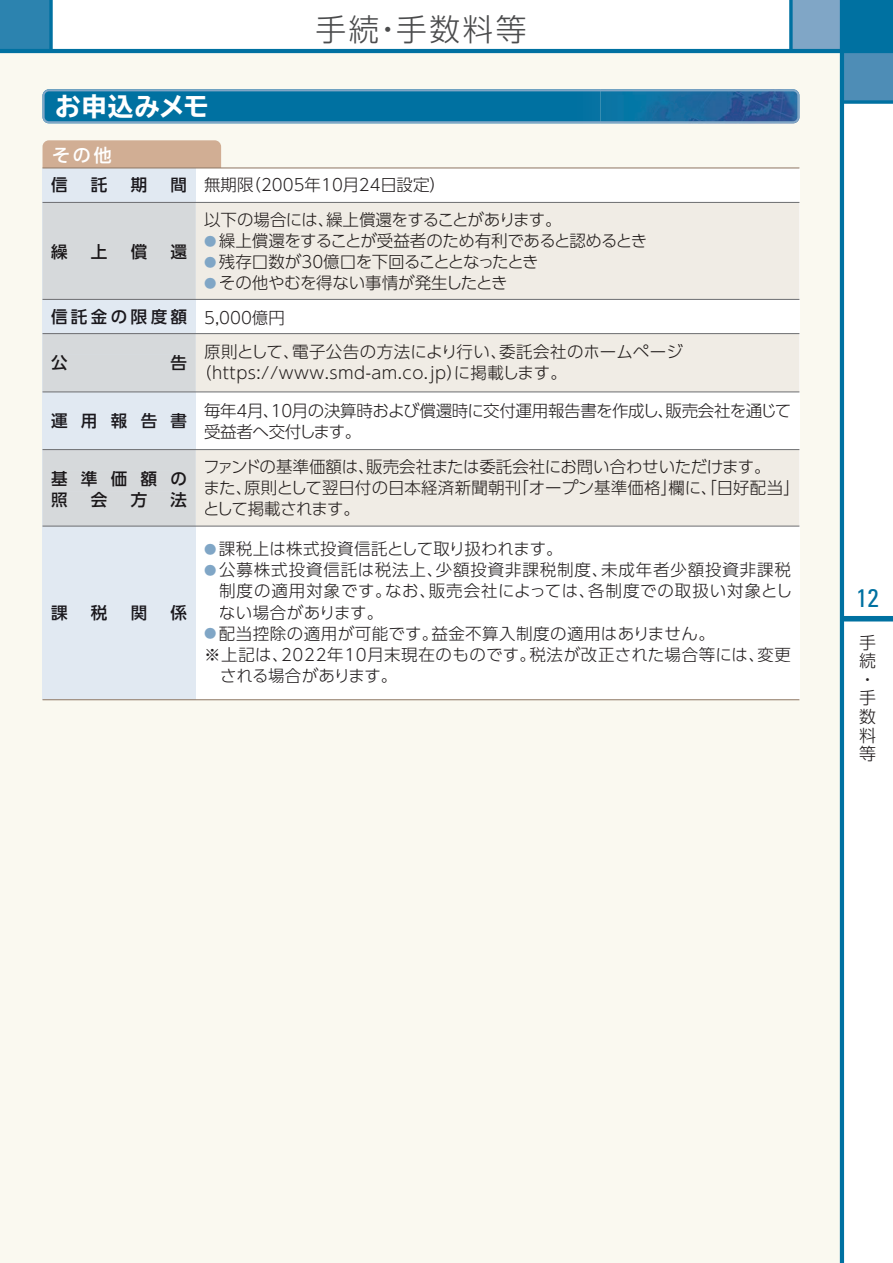
<style>
.page{position:relative;width:893px;height:1263px;background:#fff}
.page>*{position:absolute;margin:0;border:0;box-sizing:border-box;transform-origin:0 0}
.t1{font:300 30.75px "UD Shin Go Pro";letter-spacing:.08em;color:#4b4c4d}
.t2{font:700 expanded 25.5px "TBUD Go Std";letter-spacing:.025em;color:#fff}
.t3{font:condensed 25.5px "Univers";color:#0071a1}
.t4{font:500 18px "UD Shin Go Pro";color:#fff}
.t5{font:300 16.95px/18.6px "UD Shin Go Pro";color:#231f20}
.t6{font:300 16.5px/21px "UD Shin Go Pro";letter-spacing:.01em;color:#231f20;text-align:justify}
.t7{font:300 16.5px/21px "UD Shin Go Pro";letter-spacing:-.005em;color:#221d1c}
.t8{font:300 16.5px/21px "UD Shin Go Pro";letter-spacing:.03em;color:#221d1c}
.t9{font:300 16.5px/21px "UD Shin Go Pro";letter-spacing:-.02em;color:#231f20}
.t10{font:300 16.5px "UD Shin Go Pro";letter-spacing:.04em;color:#231f20}
.t11{font:300 16.5px "UD Shin Go Pro";letter-spacing:.03em;color:#231f20}
.t12{font:300 16.5px "UD Shin Go Pro";letter-spacing:-.025em;color:#221d1c}
.t13{font:300 16.5px "UD Shin Go Pro";letter-spacing:-.035em;color:#221d1c}
.t14{font:300 16.5px "UD Shin Go Pro";letter-spacing:-.03em;color:#221d1c}
.t15{font:500 16.5px "UD Shin Go Pro";letter-spacing:.21em;color:#1a181d}
.t16{font:500 16.5px/21px "UD Shin Go Pro";letter-spacing:.81em;color:#1a1719}
.t17{font:300 16.5px "UD Shin Go Pro";letter-spacing:-.03em;color:#231f20}
.s1{font-size:12.3px;color:#80a6c6}
.s2{color:#231f20}
</style>
<div class="page">
<div style="left:0;top:51px;width:841px;height:1212px;background:#faf9f0"></div>
<div style="left:791px;top:0;width:51px;height:51px;background:#80a6c6"></div>
<div style="left:842px;top:0;width:51px;height:51px;background:#0071a1"></div>
<div style="left:0;top:0;width:51px;height:51px;background:#2c83af"></div>
<div style="left:842px;top:51px;width:51px;height:51px;background:#4e8db6"></div>
<svg style="left:49px;top:0;width:4px;height:49px"></svg>
<div style="left:842px;top:616px;width:51px;height:5px;background:#0071a1"></div>
<hr style="left:840px;top:0;width:4px;height:1263px;background:#0071a1">
<hr style="left:0;top:49px;width:893px;height:4px;background:#0071a1">
<svg style="left:844px;top:100px;width:49px;height:4px"></svg>
<svg style="left:789px;top:0;width:4px;height:49px"></svg>
<svg style="left:43px;top:89px;width:756px;height:34px"></svg>
<div style="left:43px;top:140px;width:178px;height:34px;background:#d1ae94;border-radius:6px"></div>
<div style="left:196px;top:168px;width:603px;height:532px;background:#fff"></div>
<div style="left:43px;top:168px;width:153px;height:532px;background:#e1e9f2"></div>
<div style="left:196px;top:203px;width:603px;height:96px;background:#f0ece5"></div>
<div style="left:43px;top:203px;width:153px;height:96px;background:#d6d9db"></div>
<svg style="left:43px;top:334px;width:756px;height:58px"></svg>
<div style="left:196px;top:450px;width:603px;height:76px;background:#f0ece5"></div>
<div style="left:43px;top:450px;width:153px;height:76px;background:#d6d9db"></div>
<hr style="left:43px;top:167px;width:756px;height:1px;background:#927b68">
<hr style="left:43px;top:202px;width:756px;height:1px;background:#6c6d70">
<hr style="left:43px;top:299px;width:756px;height:1px;background:#6c6d70">
<hr style="left:43px;top:333px;width:756px;height:1px;background:#6c6d70">
<hr style="left:43px;top:392px;width:756px;height:1px;background:#6c6d70">
<hr style="left:43px;top:449px;width:756px;height:1px;background:#6c6d70">
<hr style="left:43px;top:526px;width:756px;height:1px;background:#6c6d70">
<hr style="left:43px;top:699px;width:756px;height:1px;background:#927b68">
<div style="left:51px;top:243px;width:136px;height:16px;background:#d6d9db"></div>
<div style="left:205px;top:211px;width:346px;height:16px;background:#f0ece5"></div>
<div style="left:220px;top:232px;width:426px;height:16px;background:#f0ece5"></div>
<div style="left:220px;top:253px;width:317px;height:16px;background:#f0ece5"></div>
<div style="left:220px;top:274px;width:286px;height:16px;background:#f0ece5"></div>
<div style="left:51px;top:355px;width:136px;height:15px;background:#d6d9db"></div>
<div style="left:51px;top:471px;width:135px;height:15px;background:#d6d9db"></div>
<div style="left:51px;top:492px;width:136px;height:16px;background:#d6d9db"></div>
<div style="left:205px;top:344px;width:478px;height:16px;background:#f0ece5"></div>
<div style="left:207px;top:365px;width:349px;height:19px;background:#f0ece5"></div>
<div style="left:205px;top:459px;width:555px;height:16px;background:#f0ece5"></div>
<div style="left:205px;top:479px;width:583px;height:17px;background:#f0ece5"></div>
<div style="left:205px;top:501px;width:144px;height:16px;background:#f0ece5"></div>
<h2 class="t2" style="left:55px;top:92px;width:155px">お申込みメモ</h2>
<p class="t4" style="left:52px;top:140px;width:61px">その他</p>
<h1 class="t1" style="left:315px;top:4px;width:213px">手続・手数料等</h1>
<p class="t15" style="left:51px;top:172px;width:18px">信</p>
<p class="t15" style="left:91px;top:172px;width:18px">託</p>
<p class="t15" style="left:131px;top:172px;width:18px">期</p>
<p class="t15" style="left:171px;top:172px;width:18px">間</p>
<p class="t16" style="left:51px;top:240px;width:18px">繰</p>
<p class="t16" style="left:91px;top:240px;width:18px">上</p>
<p class="t16" style="left:131px;top:240px;width:18px">償</p>
<p class="t16" style="left:171px;top:240px;width:18px">還</p>
<p class="t15" style="left:51px;top:303px;width:138px">信託金の限度額</p>
<p class="t16" style="left:51px;top:352px;width:18px">公</p>
<p class="t16" style="left:171px;top:352px;width:18px">告</p>
<p class="t15" style="left:51px;top:408px;width:138px">運用報告書</p>
<p class="t16" style="left:51px;top:468px;width:138px">基準価額の照</p>
<p class="t16" style="left:91px;top:489px;width:18px">会</p>
<p class="t16" style="left:131px;top:489px;width:18px">方</p>
<p class="t16" style="left:171px;top:489px;width:18px">法</p>
<p class="t15" style="left:51px;top:599px;width:18px">課</p>
<p class="t15" style="left:91px;top:599px;width:18px">税</p>
<p class="t15" style="left:131px;top:599px;width:18px">関</p>
<p class="t15" style="left:171px;top:599px;width:18px">係</p>
<p class="t6" style="left:204px;top:174px;width:243px">無期限（2005年10月24日設定）</p>
<p class="t13" style="left:204px;top:206px;width:359px">以下の場合には、繰上償還をすることがあります。</p>
<p class="t12" style="left:204px;top:227px;width:445px"><span class="s1">●</span> 繰上償還をすることが受益者のため有利であると認めるとき</p>
<p class="t14" style="left:204px;top:248px;width:336px"><span class="s1">●</span> 残存口数が30億口を下回ることとなったとき</p>
<p class="t7" style="left:204px;top:265px;width:305px;line-height:34.5px"><span class="s1">●</span> その他やむを得ない事情が発生したとき<br><span class="s2">5,000億円</span></p>
<p class="t8" style="left:195px;top:341px;width:489px;text-indent:9px">原則として、電子公告の方法により行い、委託会社のホームページ（https://www.smd-am.co.jp）に掲載します。</p>
<p class="t9" style="left:204px;top:400px;width:589px">毎年4月、10月の決算時および償還時に交付運用報告書を作成し、販売会社を通じて受益者へ交付します。</p>
<p class="t7" style="left:203px;top:456px;width:598px">ファンドの基準価額は、販売会社または委託会社にお問い合わせいただけます。<br>また、原則として翌日付の日本経済新聞朝刊「オープン基準価格」欄に、「日好配当」として掲載されます。</p>
<p class="t6" style="left:204px;top:538px;width:360px"><span class="s1">●</span> 課税上は株式投資信託として取り扱われます。</p>
<p class="t6" style="left:219px;top:559px;width:575px;text-indent:-15px"><span class="s1">●</span> 公募株式投資信託は税法上、少額投資非課税制度、未成年者少額投資非課税制度の適用対象です。なお、販売会社によっては、各制度での取扱い対象としない場合があります。</p>
<p class="t11" style="left:204px;top:620px;width:512px"><span class="s1">●</span> 配当控除の適用が可能です。益金不算入制度の適用はありません。</p>
<p class="t10" style="left:204px;top:641px;width:588px">※上記は、2022年10月末現在のものです。税法が改正された場合等には、変更</p>
<p class="t17" style="left:220px;top:662px;width:179px">される場合があります。</p>
<h2 class="t3" style="left:856px;top:582px;width:24px">12</h2>
<p class="t5" style="left:859px;top:632px;width:18px">手続・手数料等</p>
</div>
